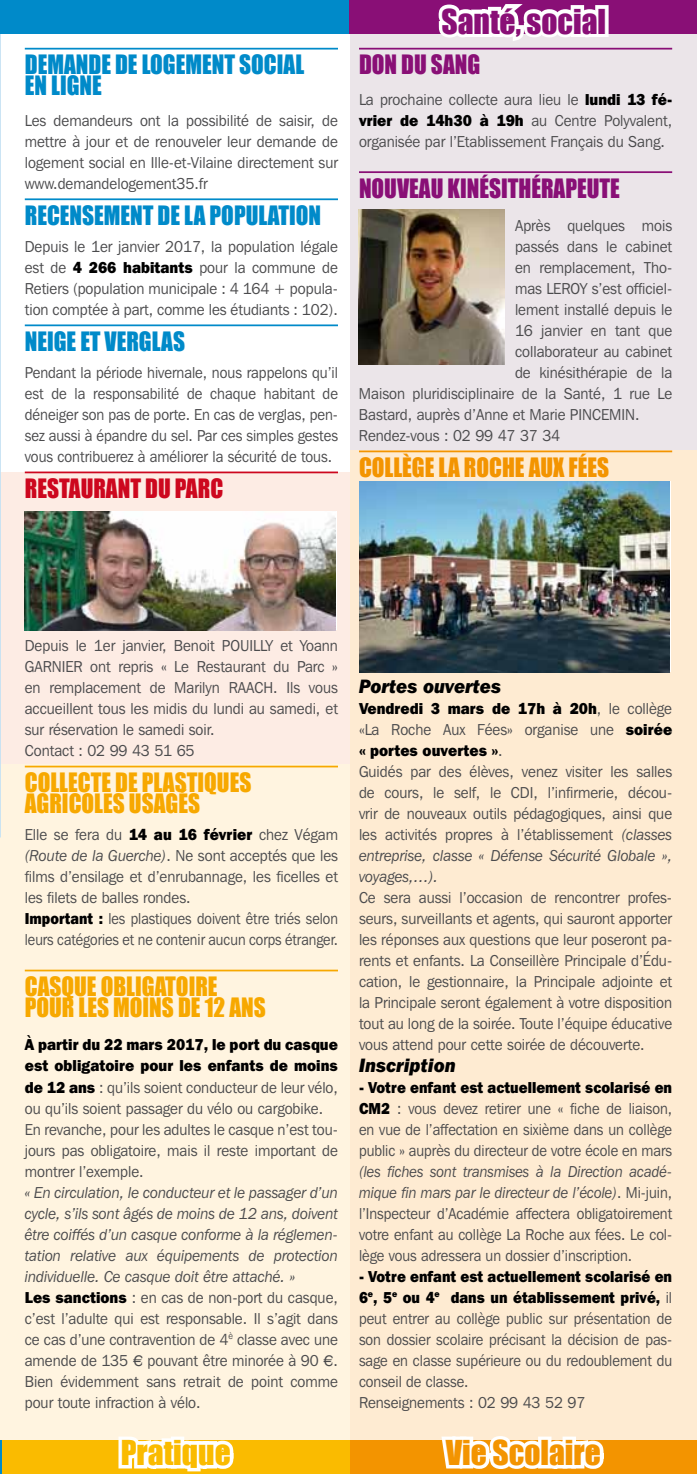
<style>
.page{position:relative;width:697px;height:1474px;background:#fff}
.page>*{position:absolute;margin:0;border:0;box-sizing:border-box;transform-origin:0 0}
.t1{font:31.5px "Impact";color:#890f76}
.t2{font:31.5px "Impact";color:#f39400}
.t3{font:31.5px "Impact";color:#fabb00}
.t4{font:24.5px/21px "Impact";color:#f7a800;scale:.95 1}
.t5{font:24.5px "Impact";color:#008ac9;scale:.95 1}
.t6{font:24.5px "Impact";color:#890f76;scale:.95 1}
.t7{font:24.5px "Impact";color:#f39400;scale:.95 1}
.t8{font:24.5px "Impact";color:#cd071e;scale:.95 1}
.t9{font:italic 800 19.25px "Franklin Gothic IT Cby BT";color:#000;scale:.95 1}
.t10{font:15.75px/21px "Franklin Gothic IT Cby BT";color:#4b4b4d;text-align:justify;scale:.95 1}
.t11{font:15.75px/21px "Franklin Gothic IT Cby BT";color:#4b4b4d;text-align:justify;scale:.92 1}
.t12{font:italic 15.75px/21px "Franklin Gothic IT Cby BT";color:#4b4b4d;scale:.95 1}
.t13{font:15.75px/21px "Franklin Gothic IT Cby BT";color:#4b4b4d;text-align:justify;scale:.93 1}
.s1{font-weight:800;color:#000}
.s2{font-style:italic}
.s3{font-weight:800;font-style:normal;color:#000}
.s4{font-style:normal}
.s5{font-family:"Euro Classic";font-style:normal}
</style>
<div class="page">
<div style="left:0;top:763px;width:351px;height:685px;background:#fff4e0"></div>
<div style="left:0;top:472px;width:351px;height:291px;background:#fdece4"></div>
<div style="left:351px;top:448px;width:346px;height:1000px;background:#feebd2"></div>
<div style="left:351px;top:33px;width:346px;height:417px;background:#ebe5e9"></div>
<hr style="left:25px;top:48px;width:313px;height:2px;background:#008ac9">
<hr style="left:25px;top:198px;width:313px;height:2px;background:#008ac9">
<hr style="left:25px;top:324px;width:313px;height:2px;background:#008ac9">
<hr style="left:25px;top:471px;width:313px;height:2px;background:#cd071e">
<hr style="left:25px;top:765px;width:313px;height:2px;background:#f7a800">
<hr style="left:25px;top:969px;width:313px;height:2px;background:#f7a800">
<img style="left:25px;top:511px;width:311px;height:119px">
<hr style="left:359px;top:48px;width:313px;height:2px;background:#890f76">
<hr style="left:359px;top:171px;width:313px;height:2px;background:#890f76">
<hr style="left:359px;top:450px;width:313px;height:2px;background:#f39400">
<img style="left:359px;top:209px;width:146px;height:155px">
<img style="left:359px;top:481px;width:311px;height:191px">
<svg style="left:0;top:33px;width:1px;height:804px"></svg>
<div style="left:0;top:0;width:351px;height:33px;background:#008ac9"></div>
<div style="left:345px;top:1439px;width:352px;height:34px;background:#f39400"></div>
<svg style="left:437px;top:1436px;width:172px;height:33px;background:#fdf0dd"></svg>
<div style="left:0;top:1439px;width:350px;height:34px;background:#fabb00"></div>
<svg style="left:115px;top:1436px;width:124px;height:36px"></svg>
<hr style="left:0;top:1439px;width:2px;height:34px;background:#008ac9">
<div style="left:350px;top:0;width:347px;height:33px;background:#890f76"></div>
<svg style="left:433px;top:4px;width:162px;height:37px"></svg>
<div style="left:595px;top:5px;width:14px;height:32px;border:7px solid #fff"></div>
<h2 class="t5" style="left:25px;top:46px;width:14px">DEMANDE</h2>
<h2 class="t5" style="left:115px;top:46px;width:78px">DE LOGEMENT</h2>
<h2 class="t5" style="left:239px;top:46px;width:38px">SOCIAL</h2>
<h2 class="t5" style="left:25px;top:67px;width:70px">EN LIGNE</h2>
<p class="t10" style="left:25px;top:110px;width:331px">Les demandeurs ont la possibilité de saisir, de mettre à jour et de renouveler leur demande de logement social en Ille-et-Vilaine directement sur www.demandelogement35.fr</p>
<h2 class="t5" style="left:25px;top:196px;width:14px">RECENSEMENT</h2>
<h2 class="t5" style="left:158px;top:196px;width:104px">DE LA POPULATI</h2>
<h2 class="t5" style="left:296px;top:196px;width:26px">ON</h2>
<p class="t10" style="left:25px;top:236px;width:331px">Depuis le 1er janvier 2017, la population légale est de <span class="s1">4 266 habitants</span> pour la commune de Retiers (population municipale : 4 164 + popula&shy;tion comptée à part, comme les étudiants : 102).</p>
<h2 class="t5" style="left:25px;top:322px;width:146px">NEIGE ET VERGLAS</h2>
<p class="t13" style="left:25px;top:362px;width:338px">Pendant la période hivernale, nous rappelons qu’il est de la responsabilité de chaque habitant de déneiger son pas de porte. En cas de verglas, pen&shy;sez aussi à épandre du sel. Par ces simples gestes vous contribuerez à améliorer la sécurité de tous.</p>
<h2 class="t8" style="left:25px;top:469px;width:14px">RESTAURANT</h2>
<h2 class="t8" style="left:145px;top:469px;width:57px">DU PARC</h2>
<h1 class="t1" style="left:441px;top:-3px;width:166px">Santé, social</h1>
<h2 class="t6" style="left:359px;top:46px;width:129px">DONDU SANG</h2>
<p class="t10" style="left:359px;top:89px;width:331px">La prochaine collecte aura lieu le <span class="s1">lundi 13 fé&shy;vrier de 14h30 à 19h</span> au Centre Polyvalent, organisée par l’Etablissement Français du Sang.</p>
<h2 class="t6" style="left:359px;top:169px;width:242px">NOUVEAU KINÉSITHÉRAPEUTE</h2>
<p class="t10" style="left:515px;top:215px;width:167px">Après quelques mois</p>
<p class="t10" style="left:515px;top:236px;width:167px">passés dans le cabinet</p>
<p class="t10" style="left:515px;top:257px;width:167px">en remplacement, Tho-</p>
<p class="t10" style="left:515px;top:278px;width:167px">mas LEROY s’est officiel-</p>
<p class="t10" style="left:515px;top:299px;width:167px">lement installé depuis le</p>
<p class="t10" style="left:515px;top:320px;width:167px">16 janvier en tant que</p>
<p class="t10" style="left:515px;top:341px;width:167px">collaborateur au cabinet</p>
<p class="t10" style="left:515px;top:362px;width:167px">de kinésithérapie de la</p>
<p class="t10" style="left:359px;top:383px;width:331px">Maison pluridisciplinaire de la Santé, 1 rue Le</p>
<p class="t10" style="left:359px;top:404px;width:297px">Bastard, auprès d’Anne et Marie PINCEMIN.</p>
<p class="t10" style="left:359px;top:425px;width:213px">Rendez-vous : 02 99 47 37 34</p>
<h2 class="t7" style="left:359px;top:448px;width:253px">COLLÈGE LA ROCHE AUX FÉES</h2>
<p class="t10" style="left:25px;top:635px;width:331px;text-align:left">Depuis le 1er janvier, Benoit POUILLY et Yoann GARNIER ont repris « Le Restaurant du Parc » en remplacement de Marilyn RAACH. Ils vous accueillent tous les midis du lundi au samedi, et sur réservation le samedi soir.<br>Contact : 02 99 43 51 65</p>
<h2 class="t4" style="left:25px;top:771px;width:39px">COLLECTE</h2>
<h2 class="t4" style="left:115px;top:771px;width:52px">DE PLASTI</h2>
<h2 class="t4" style="left:204px;top:771px;width:26px">QUES</h2>
<h2 class="t4" style="left:25px;top:792px;width:185px">AGRICOLES USAGÉS</h2>
<p class="t10" style="left:25px;top:824px;width:331px;text-align:left">Elle se fera du <span class="s1">14 au 16 février</span> chez Végam <span class="s2">(Route de la Guerche)</span>. Ne sont acceptés que les films d’ensilage et d’enrubannage, les ficelles et les filets de balles rondes.<br><span class="s1">Important :</span> les plastiques doivent être triés selon leurs catégories et ne contenir aucun corps étranger.</p>
<h2 class="t4" style="left:25px;top:975px;width:229px">CASQUE OBLIGATOIRE<br>POUR LES MOINS DE 12 ANS</h2>
<p class="t10" style="left:25px;top:1034px;width:331px;text-align:left"><span class="s1">À partir du 22 mars 2017, le port du casque est obligatoire pour les enfants de moins de 12 ans</span> : qu’ils soient conducteur de leur vélo, ou qu’ils soient passager du vélo ou cargobike.<br>En revanche, pour les adultes le casque n’est tou&shy;jours pas obligatoire, mais il reste important de montrer l’exemple.</p>
<p class="t12" style="left:25px;top:1181px;width:331px">« En circulation, le conducteur et le passager d’un cycle, s’ils sont âgés de moins de 12 ans, doivent être coiffés d’un casque conforme à la réglemen&shy;tation relative aux équipements de protection individuelle. Ce casque doit être attaché. »<br><span class="s3">Les sanctions</span> <span class="s4">: en cas de non-port du casque, c’est l’adulte qui est responsable. Il s’agit dans ce cas d’une contravention de 4</span><sup>è</sup> <span class="s4">classe avec une amende de 135</span> <span class="s5">g</span> <span class="s4">pouvant être minorée à 90</span> <span class="s5">g</span><span class="s4">.<br>Bien évidemment sans retrait de point comme pour toute infraction à vélo.</span></p>
<p class="t9" style="left:359px;top:675px;width:151px">Portes ouvertes</p>
<p class="t10" style="left:359px;top:698px;width:331px;text-align:left"><span class="s1">Vendredi 3 mars de 17h à 20h</span>, le collège «La Roche Aux Fées» organise une <span class="s1">soirée « portes ouvertes »</span>.<br>Guidés par des élèves, venez visiter les salles de cours, le self, le CDI, l’infirmerie, décou&shy;vrir de nouveaux outils pédagogiques, ainsi que les activités propres à l’établissement <span class="s2">(classes entreprise, classe « Défense Sécurité Globale », voyages,…).</span></p>
<p class="t10" style="left:359px;top:887px;width:331px">Ce sera aussi l’occasion de rencontrer profes&shy;seurs, surveillants et agents, qui sauront apporter les réponses aux questions que leur poseront pa&shy;rents et enfants. La Conseillère Principale d’Édu&shy;cation, le gestionnaire, la Principale adjointe et la Principale seront également à votre disposition tout au long de la soirée. Toute l’équipe éducative vous attend pour cette soirée de découverte.</p>
<p class="t9" style="left:359px;top:1053px;width:103px">Inscription</p>
<p class="t11" style="left:359px;top:1076px;width:342px"><span class="s1">- Votre enfant est actuellement scolarisé en CM2</span> : vous devez retirer une « fiche de liaison, en vue de l’affectation en sixième dans un collège public » auprès du directeur de votre école en mars</p>
<p class="t11" style="left:359px;top:1160px;width:342px"><span class="s2">(les fiches sont transmises à la Direction acadé&shy;mique fin mars par le directeur de l’école)</span>. Mi-juin, l’Inspecteur d’Académie affectera obligatoirement votre enfant au collège La Roche aux fées. Le col&shy;lège vous adressera un dossier d’inscription.</p>
<p class="t11" style="left:359px;top:1265px;width:342px;text-align:left"><span class="s1">- Votre enfant est actuellement scolarisé en 6</span><sup>e</sup><span class="s1">, 5</span><sup>e</sup> <span class="s1">ou 4</span><sup>e</sup> <span class="s1">dans un établissement privé,</span> il peut entrer au collège public sur présentation de son dossier scolaire précisant la décision de pas&shy;sage en classe supérieure ou du redoublement du conseil de classe.<br>Renseignements : 02 99 43 52 97</p>
<h1 class="t3" style="left:121px;top:1428px;width:112px">Pratique</h1>
<h1 class="t2" style="left:446px;top:1428px;width:157px">Vie Scolaire</h1>
</div>
